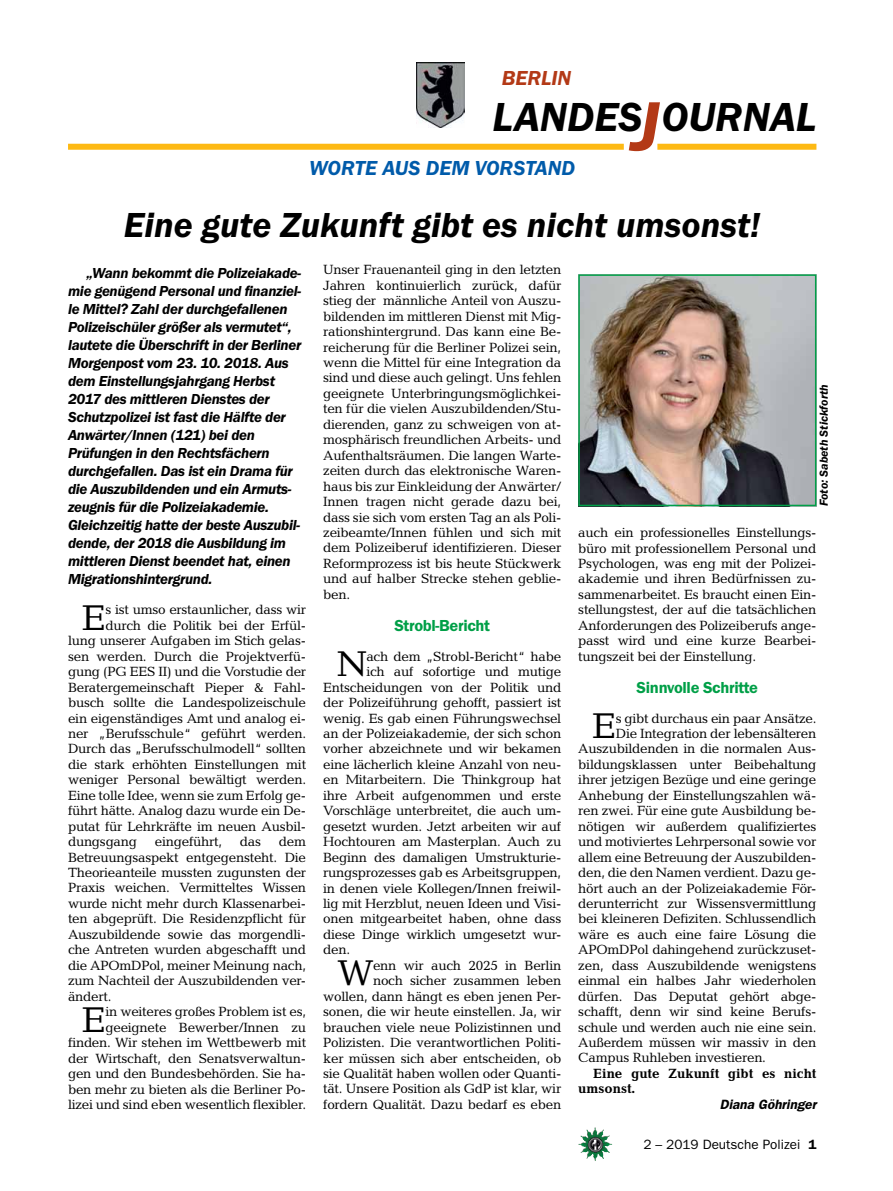
<style>
.page{position:relative;width:893px;height:1191px;background:#fff}
.page>*{position:absolute;margin:0;border:0;box-sizing:border-box;transform-origin:0 0}
.t1{font:italic 600 42px "Franklin Gothic Itc T";color:#000}
.t2{font:36.15px "Candida";color:#000}
.t3{font:italic 600 36px "Franklin Gothic Itc T";color:#000}
.t4{font:italic 600 21px "Franklin Gothic Itc T";letter-spacing:-.01em;color:#005baa}
.t5{font:italic 600 21px "Franklin Gothic Itc T";color:#b33916}
.t6{font:600 16.5px "Franklin Gothic Itc T";letter-spacing:-.02em;color:#009f47}
.t7{font:italic 600 15px/18px "Franklin Gothic Itc T";letter-spacing:-.02em;color:#000}
.t8{font:13.5px/15.5px "Candida";letter-spacing:-.02em;color:#000;text-align:justify}
.t9{font:700 13.5px/15.5px "Candida";color:#000}
.t10{font:13.5px "Franklin Gothic";color:#000}
.t11{font:italic 600 13.5px "Franklin Gothic";color:#000}
.t12{font:italic 600 12px "Franklin Gothic Itc T";color:#000}
.s1{font-size:72px;color:#b33916}
.s2{font-weight:600}
</style>
<div class="page">
<img style="left:578px;top:1127px;width:17px;height:25px">
<img style="left:417px;top:63px;width:48px;height:64px">
<div style="left:657px;top:144px;width:159px;height:6px;background:#fdb913"></div>
<div style="left:68px;top:144px;width:556px;height:6px;background:#fdb913"></div>
<img style="left:581px;top:277px;width:232px;height:226px">
<div style="left:578px;top:274px;width:238px;height:232px;border:2px solid #009f47"></div>
<h3 class="t5" style="left:502px;top:66px;width:71px">BERLIN</h3>
<h1 class="t1" style="left:492px;top:93px;width:325px">LANDES<span class="s1">J</span>OURNAL</h1>
<h3 class="t4" style="left:309px;top:156px;width:87px">Wor te aus</h3>
<h3 class="t4" style="left:426px;top:156px;width:74px">dem Vors</h3>
<h3 class="t4" style="left:525px;top:156px;width:25px">tand</h3>
<h3 class="t3" style="left:124px;top:204px;width:638px">Eine gute Zukunft gibt es nicht umsonst!</h3>
<p class="t7" style="left:68px;top:264px;width:235px;text-indent:18px">„Wann bekommt die Polizeiakade&shy;mie genügend Personal und finanziel&shy;le Mittel? Zahl der durchgefallenen Polizeischüler größer als vermutet“, lautete die Überschrift in der Berliner Morgenpost vom 23. 10. 2018. Aus dem Einstellungsjahrgang Herbst 2017 des mittleren Dienstes der Schutzpolizei ist fast die Hälfte der Anwärter/Innen (121) bei den Prüfungen in den Rechtsfächern durchgefallen. Das ist ein Drama für die Auszubildenden und ein Armuts&shy;zeugnis für die Polizeiakademie.<br>Gleichzeitig hatte der beste Auszubil&shy;dende, der 2018 die Ausbildung im mittleren Dienst beendet hat, einen Migrationshintergrund.</p>
<h2 class="t2" style="left:82px;top:597px;width:26px">E</h2>
<p class="t8" style="left:105px;top:602px;width:202px">s ist umso erstaunlicher, dass wir</p>
<p class="t8" style="left:105px;top:617px;width:202px">durch die Politik bei der Erfül-</p>
<p class="t8" style="left:68px;top:633px;width:240px">lung unserer Aufgaben im Stich gelas-</p>
<p class="t8" style="left:68px;top:648px;width:240px">sen werden. Durch die Projektverfü-</p>
<p class="t8" style="left:68px;top:664px;width:240px">gung (PG EES II) und die Vorstudie der</p>
<p class="t8" style="left:68px;top:679px;width:240px">Beratergemeinschaft Pieper &amp; Fahl-</p>
<p class="t8" style="left:68px;top:695px;width:240px">busch sollte die Landespolizeischule</p>
<p class="t8" style="left:68px;top:710px;width:240px">ein eigenständiges Amt und analog ei-</p>
<p class="t8" style="left:68px;top:725px;width:240px">ner „Berufsschule“ geführt werden.</p>
<p class="t8" style="left:68px;top:741px;width:240px">Durch das „Berufsschulmodell“ sollten</p>
<p class="t8" style="left:68px;top:756px;width:240px">die stark erhöhten Einstellungen mit</p>
<p class="t8" style="left:68px;top:772px;width:240px">weniger Personal bewältigt werden.</p>
<p class="t8" style="left:68px;top:787px;width:240px">Eine tolle Idee, wenn sie zum Erfolg ge-</p>
<p class="t8" style="left:68px;top:803px;width:240px">führt hätte. Analog dazu wurde ein De-</p>
<p class="t8" style="left:68px;top:818px;width:240px">putat für Lehrkräfte im neuen Ausbil-</p>
<p class="t8" style="left:68px;top:834px;width:71px">dungsgang</p>
<p class="t8" style="left:155px;top:834px;width:69px">eingeführt,</p>
<p class="t8" style="left:240px;top:834px;width:23px">das</p>
<p class="t8" style="left:68px;top:834px;width:240px;text-indent:211px">dem Betreuungsaspekt entgegensteht. Die Theorieanteile mussten zugunsten der Praxis weichen. Vermitteltes Wissen wurde nicht mehr durch Klassenarbei&shy;ten abgeprüft. Die Residenzpflicht für Auszubildende sowie das morgendli&shy;che Antreten wurden abgeschafft und die APOmDPol, meiner Meinung nach, zum Nachteil der Auszubildenden ver&shy;ändert.</p>
<h2 class="t2" style="left:82px;top:998px;width:26px">E</h2>
<p class="t8" style="left:68px;top:1004px;width:240px;text-align:right">in weiteres großes Problem ist es, geeignete Bewerber/Innen zu finden. Wir stehen im Wettbewerb mit der Wirtschaft, den Senatsverwaltun&shy;gen und den Bundesbehörden. Sie ha&shy;ben mehr zu bieten als die Berliner Po&shy;lizei und sind eben wesentlich flexibler.</p>
<p class="t8" style="left:323px;top:262px;width:240px">Unser Frauenanteil ging in den letzten Jahren kontinuierlich zurück, dafür stieg der männliche Anteil von Auszu&shy;bildenden im mittleren Dienst mit Mig&shy;rationshintergrund. Das kann eine Be&shy;reicherung für die Berliner Polizei sein, wenn die Mittel für eine Integration da sind und diese auch gelingt. Uns fehlen geeignete Unterbringungsmöglichkei&shy;ten für die vielen Auszubildenden/Stu&shy;dierenden, ganz zu schweigen von at&shy;mosphärisch freundlichen Arbeits- und Aufenthaltsräumen. Die langen Warte&shy;zeiten durch das elektronische Waren&shy;haus bis zur Einkleidung der Anwärter/ Innen tragen nicht gerade dazu bei, dass sie sich vom ersten Tag an als Poli&shy;zeibeamte/Innen fühlen und sich mit dem Polizeiberuf identifizieren. Dieser Reformprozess ist bis heute Stückwerk und auf halber Strecke stehen geblie&shy;ben.</p>
<p class="t6" style="left:394px;top:615px;width:97px">Strobl-Bericht</p>
<h2 class="t2" style="left:337px;top:643px;width:32px">N</h2>
<p class="t8" style="left:366px;top:648px;width:196px">ach dem „Strobl-Bericht“ habe</p>
<p class="t8" style="left:366px;top:664px;width:196px">ich auf sofortige und mutige</p>
<p class="t8" style="left:323px;top:679px;width:240px">Entscheidungen von der Politik und</p>
<p class="t8" style="left:323px;top:695px;width:240px">der Polizeiführung gehofft, passiert ist</p>
<p class="t8" style="left:323px;top:710px;width:240px">wenig. Es gab einen Führungswechsel</p>
<p class="t8" style="left:323px;top:725px;width:240px">an der Polizeiakademie, der sich schon</p>
<p class="t8" style="left:323px;top:741px;width:240px">vorher abzeichnete und wir bekamen</p>
<p class="t8" style="left:323px;top:756px;width:240px">eine lächerlich kleine Anzahl von neu-</p>
<p class="t8" style="left:323px;top:772px;width:240px">en Mitarbeitern. Die Thinkgroup hat</p>
<p class="t8" style="left:323px;top:787px;width:240px">ihre Arbeit aufgenommen und erste</p>
<p class="t8" style="left:323px;top:803px;width:240px">Vorschläge unterbreitet, die auch um-</p>
<p class="t8" style="left:323px;top:818px;width:240px">gesetzt wurden. Jetzt arbeiten wir auf</p>
<p class="t8" style="left:323px;top:834px;width:240px">Hochtouren am Masterplan. Auch zu</p>
<p class="t8" style="left:323px;top:849px;width:240px">Beginn des damaligen Umstrukturie-</p>
<p class="t8" style="left:323px;top:864px;width:240px">rungsprozesses gab es Arbeitsgruppen,</p>
<p class="t8" style="left:323px;top:880px;width:240px">in denen viele Kollegen/Innen freiwil-</p>
<p class="t8" style="left:323px;top:895px;width:240px">lig mit Herzblut, neuen Ideen und Visi-</p>
<p class="t8" style="left:323px;top:911px;width:240px">onen mitgearbeitet haben, ohne dass</p>
<p class="t8" style="left:323px;top:926px;width:240px">diese Dinge wirklich umgesetzt wur-</p>
<p class="t8" style="left:323px;top:942px;width:28px">den.</p>
<h2 class="t2" style="left:338px;top:952px;width:38px">W</h2>
<p class="t8" style="left:323px;top:957px;width:240px;text-align:right">enn wir auch 2025 in Berlin<br>noch sicher zusammen leben<br>wollen, dann hängt es eben jenen Per&shy;sonen, die wir heute einstellen. Ja, wir brauchen viele neue Polizistinnen und Polizisten. Die verantwortlichen Politi&shy;ker müssen sich aber entscheiden, ob sie Qualität haben wollen oder Quanti&shy;tät. Unsere Position als GdP ist klar, wir fordern Qualität. Dazu bedarf es eben</p>
<p class="t12" style="left:817px;top:506px;width:124px;rotate:-90deg">Foto: Sabeth Stickforth</p>
<p class="t8" style="left:578px;top:525px;width:240px">auch ein professionelles Einstellungs&shy;büro mit professionellem Personal und Psychologen, was eng mit der Polizei&shy;akademie und ihren Bedürfnissen zu&shy;sammenarbeitet. Es braucht einen Ein&shy;stellungstest, der auf die tatsächlichen Anforderungen des Polizeiberufs ange&shy;passt wird und eine kurze Bearbei&shy;tungszeit bei der Einstellung.</p>
<p class="t6" style="left:637px;top:677px;width:123px">Sinnvolle Schritte</p>
<h2 class="t2" style="left:592px;top:705px;width:26px">E</h2>
<p class="t8" style="left:616px;top:710px;width:202px">s gibt durchaus ein paar Ansätze.</p>
<p class="t8" style="left:616px;top:725px;width:202px">Die Integration der lebensälteren</p>
<p class="t8" style="left:578px;top:741px;width:240px">Auszubildenden in die normalen Aus-</p>
<p class="t8" style="left:578px;top:756px;width:240px">bildungsklassen unter Beibehaltung</p>
<p class="t8" style="left:578px;top:772px;width:240px">ihrer jetzigen Bezüge und eine geringe</p>
<p class="t8" style="left:578px;top:787px;width:240px">Anhebung der Einstellungszahlen wä-</p>
<p class="t8" style="left:578px;top:803px;width:240px">ren zwei. Für eine gute Ausbildung be-</p>
<p class="t8" style="left:578px;top:818px;width:240px">nötigen wir außerdem qualifiziertes</p>
<p class="t8" style="left:578px;top:834px;width:240px">und motiviertes Lehrpersonal sowie vor</p>
<p class="t8" style="left:578px;top:849px;width:240px">allem eine Betreuung der Auszubilden-</p>
<p class="t8" style="left:578px;top:864px;width:240px">den, die den Namen verdient. Dazu ge-</p>
<p class="t8" style="left:578px;top:880px;width:240px">hört auch an der Polizeiakademie För-</p>
<p class="t8" style="left:578px;top:895px;width:240px">derunterricht zur Wissensvermittlung</p>
<p class="t8" style="left:578px;top:911px;width:240px">bei kleineren Defiziten. Schlussendlich</p>
<p class="t8" style="left:578px;top:926px;width:240px">wäre es auch eine faire Lösung die</p>
<p class="t8" style="left:578px;top:942px;width:240px">APOmDPol dahingehend zurückzuset-</p>
<p class="t8" style="left:578px;top:957px;width:240px">zen, dass Auszubildende wenigstens</p>
<p class="t8" style="left:578px;top:973px;width:240px">einmal ein halbes Jahr wiederholen</p>
<p class="t8" style="left:578px;top:988px;width:240px">dürfen. Das Deputat gehört abge-</p>
<p class="t8" style="left:578px;top:1003px;width:240px">schafft, denn wir sind keine Berufs-</p>
<p class="t8" style="left:578px;top:1019px;width:240px">schule und werden auch nie eine sein.</p>
<p class="t8" style="left:578px;top:1034px;width:240px">Außerdem müssen wir massiv in den</p>
<p class="t8" style="left:578px;top:1050px;width:189px">Campus Ruhleben investieren.</p>
<p class="t9" style="left:578px;top:1065px;width:240px;text-indent:15px">Eine gute Zukunft gibt es nicht umsonst.</p>
<p class="t11" style="left:720px;top:1096px;width:98px">Diana Göhringer</p>
<p class="t10" style="left:643px;top:1136px;width:175px">2 – 2019 Deutsche Polizei <span class="s2">1</span></p>
</div>
